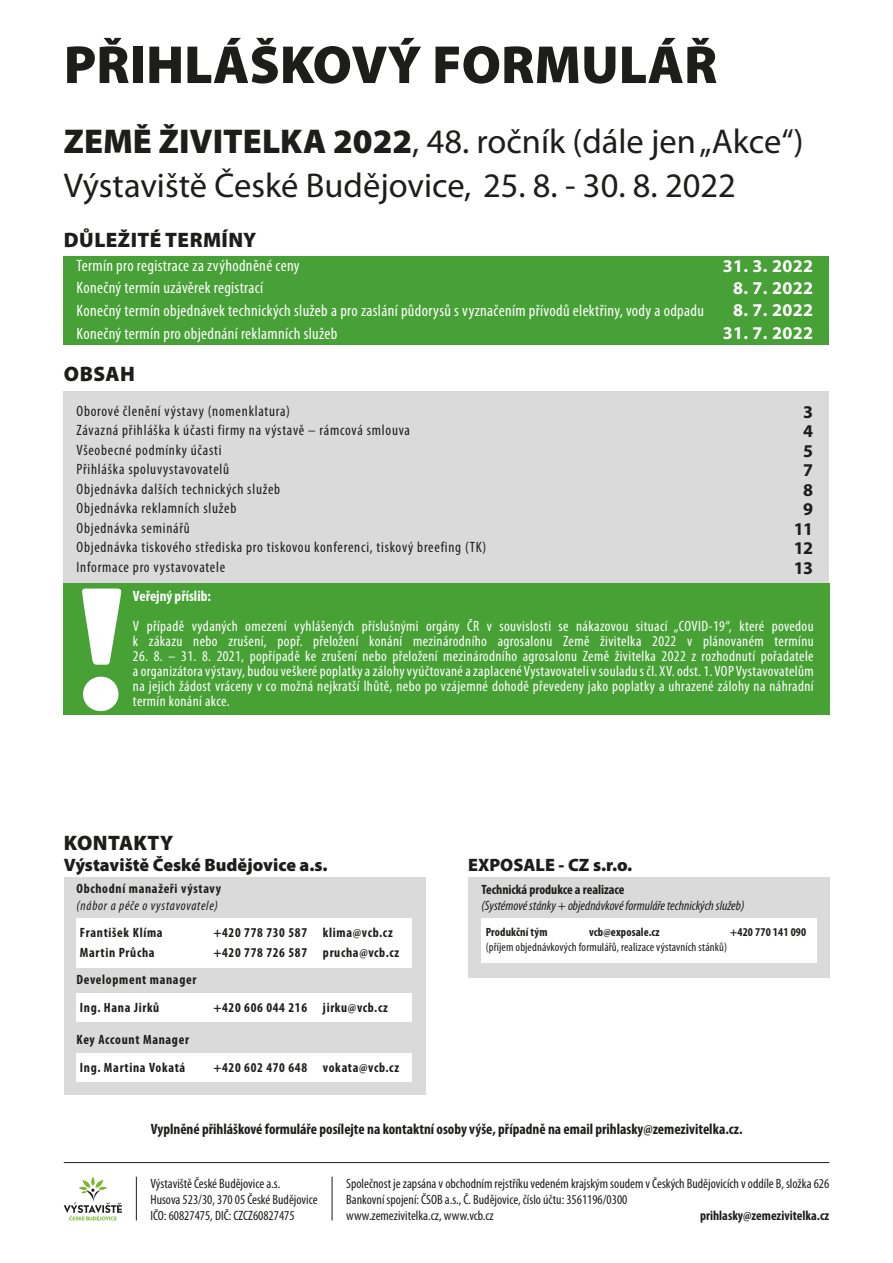
<style>
.page{position:relative;width:893px;height:1263px;background:#fff}
.page>*{position:absolute;margin:0;border:0;box-sizing:border-box;transform-origin:0 0}
.t1{font:900 54px "Myriad Pro";color:#1d1d1b}
.t2{font:34.5px/44px "Myriad Pro";color:#1d1d1b}
.t3{font:900 21px "Myriad Pro";letter-spacing:.02em;color:#1d1d1b}
.t4{font:900 18px "Myriad Pro";color:#1d1d1b}
.t5{font:700 18px "Myriad Pro";letter-spacing:.02em;color:#fff}
.t6{font:700 18px/19.5px "Myriad Pro";color:#1d1d1b;text-align:center}
.t7{font:condensed 16.5px/22.5px "Myriad Pro";letter-spacing:.02em;color:#fff}
.t8{font:condensed 15px/15px "Myriad Pro";letter-spacing:.025em;color:#fff}
.t9{font:condensed 15px/19.5px "Myriad Pro";letter-spacing:.05em;color:#1d1d1b}
.t10{font:700 condensed 15px "Myriad Pro";color:#1d1d1b}
.t11{font:700 condensed 15px "Myriad Pro";color:#fff}
.t12{font:condensed 13.5px/16.2px "Myriad Pro";color:#1d1d1b}
.t13{font:700 condensed 13.5px/28.2px "Myriad Pro";letter-spacing:.05em;color:#1d1d1b}
.t14{font:italic condensed 13.5px "Myriad Pro";color:#1d1d1b}
.t15{font:700 condensed 13.5px "Myriad Pro";color:#1d1d1b}
.t16{font:italic condensed 13.5px "Myriad Pro";letter-spacing:.05em;color:#1d1d1b}
.t17{font:condensed 12px "Myriad Pro";letter-spacing:.01em;color:#1d1d1b}
.t18{font:700 condensed 12px "Myriad Pro";letter-spacing:.01em;color:#1d1d1b}
.s1{font-weight:900}
</style>
<div class="page">
<hr style="left:64px;top:1162px;width:765px;height:1px;background:#1d1d1b">
<hr style="left:136px;top:1177px;width:1px;height:43px;background:#1d1d1b">
<svg style="left:64px;top:1177px;width:58px;height:43px"></svg>
<hr style="left:332px;top:1177px;width:1px;height:43px;background:#1d1d1b">
<div style="left:64px;top:391px;width:765px;height:192px;background:#dadada"></div>
<div style="left:64px;top:256px;width:765px;height:88px;background:#47a136"></div>
<div style="left:64px;top:583px;width:766px;height:132px;background:#47a135"></div>
<svg style="left:82px;top:588px;width:39px;height:123px"></svg>
<div style="left:468px;top:878px;width:362px;height:100px;background:#dadada"></div>
<div style="left:481px;top:918px;width:335px;height:44px;background:#fff"></div>
<div style="left:64px;top:878px;width:362px;height:217px;background:#dadada"></div>
<div style="left:77px;top:918px;width:335px;height:49px;background:#fff"></div>
<div style="left:77px;top:993px;width:335px;height:29px;background:#fff"></div>
<div style="left:77px;top:1053px;width:335px;height:28px;background:#fff"></div>
<h1 class="t1" style="left:64px;top:34px;width:655px">PŘIHLÁŠKOVÝ FORMULÁŘ</h1>
<h2 class="t2" style="left:64px;top:119px;width:741px"><span class="s1">ZEMĚ ŽIVITELKA 2022</span>, 48. ročník (dále jen „Akce“)<br>Výstaviště České Budějovice, 25. 8. - 30. 8. 2022</h2>
<h3 class="t3" style="left:64px;top:228px;width:194px">DŮLEŽITÉ TERMÍNY</h3>
<p class="t7" style="left:77px;top:254px;width:629px">Termín pro registrace za zvýhodněné ceny<br>Konečný termín uzávěrek registrací<br>Konečný termín objednávek technických služeb a pro zaslání půdorysů s vyznačením přívodů elektřiny, vody a odpadu Konečný termín pro objednání reklamních služeb</p>
<p class="t5" style="left:723px;top:254px;width:92px">31. 3. 2022</p>
<p class="t5" style="left:733px;top:276px;width:81px">8. 7. 2022</p>
<p class="t5" style="left:733px;top:299px;width:81px">8. 7. 2022</p>
<p class="t5" style="left:723px;top:321px;width:92px">31. 7. 2022</p>
<h3 class="t3" style="left:64px;top:362px;width:73px">OBSAH</h3>
<p class="t9" style="left:77px;top:401px;width:411px">Oborové členění výstavy (nomenklatura)<br>Závazná přihláška k účasti firmy na výstavě – rámcová smlouva<br>Všeobecné podmínky účasti<br>Přihláška spoluvystavovatelů<br>Objednávka dalších technických služeb<br>Objednávka reklamních služeb<br>Objednávka seminářů<br>Objednávka tiskového střediska pro tiskovou konferenci, tiskový breefing (TK)<br>Informace pro vystavovatele</p>
<p class="t6" style="left:794px;top:401px;width:21px">3<br>4<br>5<br>7<br>8<br>9<br>11<br>12<br>13</p>
<p class="t11" style="left:133px;top:587px;width:79px">Veřejný příslib:</p>
<p class="t8" style="left:133px;top:618px;width:682px">V případě vydaných omezení vyhlášených příslušnými orgány ČR v souvislosti se nákazovou situací „COVID-19“, které povedou k zákazu nebo zrušení, popř. přeložení konání mezinárodního agrosalonu Země živitelka 2022 v plánovaném termínu</p>
<p class="t8" style="left:133px;top:648px;width:682px;text-align:justify">26. 8. – 31. 8. 2021, popřípadě ke zrušení nebo přeložení mezinárodního agrosalonu Země živitelka 2022 z rozhodnutí pořadatele a organizátora výstavy, budou veškeré poplatky a zálohy vyúčtované a zaplacené Vystavovateli v souladu s čl. XV. odst. 1. VOP Vystavovatelům na jejich žádost vráceny v co možná nejkratší lhůtě, nebo po vzájemné dohodě převedeny jako poplatky a uhrazené zálohy na náhradní termín konání akce.</p>
<h3 class="t3" style="left:64px;top:830px;width:111px">KONTAKTY</h3>
<p class="t4" style="left:64px;top:855px;width:265px">Výstaviště České Budějovice a.s.</p>
<p class="t13" style="left:77px;top:875px;width:146px">Obchodní manažeři výstavy</p>
<p class="t16" style="left:77px;top:897px;width:143px">(nábor a péče o vystavovatele)</p>
<p class="t13" style="left:80px;top:918px;width:84px">František Klíma</p>
<p class="t13" style="left:213px;top:918px;width:181px">+420 778 730 587 klima@vcb.cz</p>
<p class="t13" style="left:80px;top:938px;width:76px">Martin Průcha</p>
<p class="t13" style="left:213px;top:938px;width:187px">+420 778 726 587 prucha@vcb.cz</p>
<p class="t13" style="left:77px;top:965px;width:121px">Development manager<br>Ing. Hana Jirků</p>
<p class="t13" style="left:213px;top:993px;width:176px">+420 606 044 216 jirku@vcb.cz</p>
<p class="t13" style="left:77px;top:1025px;width:114px">Key Account Manager<br>Ing. Martina Vokatá</p>
<p class="t13" style="left:213px;top:1053px;width:187px">+420 602 470 648 vokata@vcb.cz</p>
<p class="t4" style="left:468px;top:855px;width:166px">EXPOSALE - CZ s.r.o.</p>
<p class="t15" style="left:481px;top:881px;width:145px">Technická produkce a realizace</p>
<p class="t14" style="left:481px;top:897px;width:264px">(Systémové stánky + objednávkové formuláře technických služeb)</p>
<p class="t18" style="left:486px;top:925px;width:63px">Produkční tým</p>
<p class="t18" style="left:589px;top:925px;width:72px">vcb@exposale.cz</p>
<p class="t18" style="left:730px;top:925px;width:78px">+420 770 141 090</p>
<p class="t17" style="left:486px;top:939px;width:243px">(příjem objednávkových formulářů, realizace výstavních stánků)</p>
<p class="t10" style="left:151px;top:1120px;width:593px">Vyplněné přihláškové formuláře posílejte na kontaktní osoby výše, případně na email prihlasky@zemezivitelka.cz.</p>
<p class="t12" style="left:150px;top:1175px;width:169px">Výstaviště České Budějovice a.s.<br>Husova 523/30, 370 05 České Budějovice<br>IČO: 60827475, DIČ: CZCZ60827475</p>
<p class="t12" style="left:346px;top:1175px;width:485px">Společnost je zapsána v obchodním rejstříku vedeném krajským soudem v Českých Budějovicích v oddíle B, složka 626<br>Bankovní spojení: ČSOB a.s., Č. Budějovice, číslo účtu: 3561196/0300<br>www.zemezivitelka.cz, www.vcb.cz</p>
</div>
